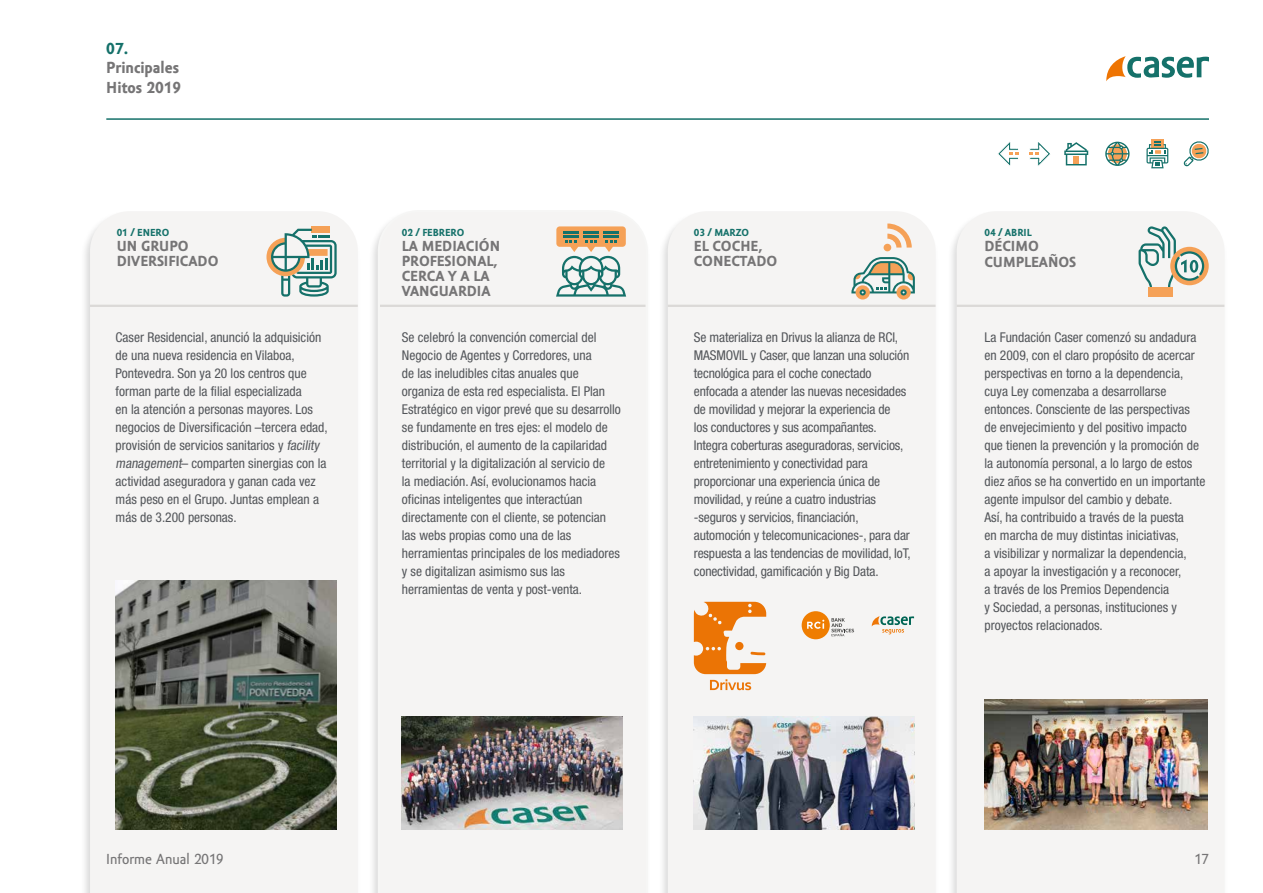
<style>
.page{position:relative;width:1263px;height:893px;background:#fff}
.page>*{position:absolute;margin:0;border:0;box-sizing:border-box;transform-origin:0 0}
.t1{font:700 16.5px/19.6px "Amor Sans Text Pro";color:#767576}
.t2{font:700 16.5px "Amor Sans Text Pro";color:#15716a}
.t3{font:700 15px/15px "Amor Sans Text Pro";color:#767576}
.t4{font:15px "Amor Sans Text Pro";color:#767576}
.t5{font:condensed 13.5px/18px "Helvetica Neue";color:#53565a}
.t6{font:700 10.5px "Amor Sans Text Pro";color:#15716a}
.s1{font-style:italic}
</style>
<div class="page">
<div style="left:80px;top:210px;width:281px;height:683px;background:#000;opacity:.15"></div>
<div style="left:90px;top:211px;width:268px;height:682px;background:#f5f4f3"></div>
<hr style="left:90px;top:305px;width:268px;height:2px;background:#dbd9d7">
<div style="left:947px;top:210px;width:281px;height:683px;background:#000;opacity:.15"></div>
<div style="left:957px;top:211px;width:267px;height:682px;background:#f5f4f3"></div>
<hr style="left:957px;top:305px;width:267px;height:2px;background:#dbd9d7">
<div style="left:368px;top:209px;width:283px;height:684px;background:#000;opacity:.15"></div>
<div style="left:377px;top:209px;width:272px;height:684px;background:#f5f4f3"></div>
<div style="left:658px;top:210px;width:281px;height:683px;background:#000;opacity:.15"></div>
<div style="left:668px;top:211px;width:267px;height:682px;background:#f5f4f3"></div>
<hr style="left:668px;top:305px;width:267px;height:2px;background:#dbd9d7">
<svg style="left:1106px;top:56px;width:103px;height:25px"></svg>
<hr style="left:106px;top:118px;width:1103px;height:2px;background:#15716a">
<svg style="left:1105px;top:142px;width:24px;height:24px"></svg>
<svg style="left:1064px;top:142px;width:24px;height:23px"></svg>
<svg style="left:1151px;top:139px;width:12px;height:3px"></svg>
<svg style="left:1146px;top:142px;width:22px;height:26px"></svg>
<svg style="left:1183px;top:141px;width:26px;height:26px"></svg>
<svg style="left:998px;top:141px;width:21px;height:25px"></svg>
<svg style="left:1029px;top:142px;width:21px;height:24px"></svg>
<img style="left:116px;top:580px;width:221px;height:249px">
<img style="left:984px;top:700px;width:224px;height:129px">
<img style="left:402px;top:716px;width:221px;height:114px">
<img style="left:694px;top:716px;width:221px;height:113px">
<div style="left:1147px;top:288px;width:25px;height:9px;background:#f5a157"></div>
<svg style="left:1138px;top:226px;width:71px;height:63px"></svg>
<div style="left:883px;top:244px;width:8px;height:7px;background:#f5a157;border-radius:50%"></div>
<svg style="left:887px;top:223px;width:25px;height:25px"></svg>
<svg style="left:851px;top:257px;width:64px;height:43px"></svg>
<svg style="left:556px;top:226px;width:70px;height:71px"></svg>
<div style="left:312px;top:226px;width:18px;height:7px;background:#f5a157"></div>
<svg style="left:266px;top:229px;width:71px;height:68px"></svg>
<svg style="left:694px;top:602px;width:72px;height:88px"></svg>
<svg style="left:872px;top:616px;width:42px;height:18px"></svg>
<div style="left:802px;top:611px;width:28px;height:28px;background:#ef7d00;border-radius:50%"></div>
<svg style="left:831px;top:618px;width:23px;height:18px"></svg>
<svg style="left:807px;top:620px;width:17px;height:9px"></svg>
<p class="t2" style="left:106px;top:40px;width:23px">07.</p>
<p class="t1" style="left:106px;top:59px;width:76px">Principales<br>Hitos 2019</p>
<p class="t6" style="left:117px;top:227px;width:54px">01 / ENERO</p>
<p class="t3" style="left:117px;top:239px;width:103px">UN GRUPO<br>DIVERSIFICADO</p>
<p class="t6" style="left:402px;top:227px;width:64px">02 / FEBRERO</p>
<p class="t3" style="left:402px;top:239px;width:100px">LA MEDIACIÓN<br>PROFESIONAL,<br>CERCA Y A LA<br>VANGUARDIA</p>
<p class="t6" style="left:694px;top:227px;width:57px">03 / MARZO</p>
<p class="t3" style="left:694px;top:239px;width:85px">EL COCHE,<br>CONECTADO</p>
<p class="t6" style="left:984px;top:227px;width:49px">04 / ABRIL</p>
<p class="t3" style="left:984px;top:238px;width:93px;line-height:16.2px">DÉCIMO<br>CUMPLEAÑOS</p>
<p class="t5" style="left:116px;top:328px;width:214px">Caser Residencial, anunció la adquisición de una nueva residencia en Vilaboa, Pontevedra. Son ya 20 los centros que forman parte de la filial especializada<br>en la atención a personas mayores. Los negocios de Diversificación –tercera edad, provisión de servicios sanitarios y <span class="s1">facility management</span>– comparten sinergias con la actividad aseguradora y ganan cada vez más peso en el Grupo. Juntas emplean a más de 3.200 personas.</p>
<p class="t5" style="left:402px;top:328px;width:220px">Se celebró la convención comercial del Negocio de Agentes y Corredores, una<br>de las ineludibles citas anuales que organiza de esta red especialista. El Plan Estratégico en vigor prevé que su desarrollo se fundamente en tres ejes: el modelo de distribución, el aumento de la capilaridad territorial y la digitalización al servicio de<br>la mediación. Así, evolucionamos hacia oficinas inteligentes que interactúan directamente con el cliente, se potencian las webs propias como una de las herramientas principales de los mediadores y se digitalizan asimismo sus las herramientas de venta y post-venta.</p>
<p class="t5" style="left:694px;top:328px;width:218px">Se materializa en Drivus la alianza de RCI, MASMOVIL y Caser, que lanzan una solución tecnológica para el coche conectado enfocada a atender las nuevas necesidades de movilidad y mejorar la experiencia de<br>los conductores y sus acompañantes.<br>Integra coberturas aseguradoras, servicios, entretenimiento y conectividad para proporcionar una experiencia única de movilidad, y reúne a cuatro industrias -seguros y servicios, financiación, automoción y telecomunicaciones-, para dar respuesta a las tendencias de movilidad, IoT, conectividad, gamificación y Big Data.</p>
<p class="t5" style="left:984px;top:328px;width:222px">La Fundación Caser comenzó su andadura en 2009, con el claro propósito de acercar perspectivas en torno a la dependencia, cuya Ley comenzaba a desarrollarse entonces. Consciente de las perspectivas<br>de envejecimiento y del positivo impacto que tienen la prevención y la promoción de la autonomía personal, a lo largo de estos diez años se ha convertido en un importante agente impulsor del cambio y debate.<br>Así, ha contribuido a través de la puesta<br>en marcha de muy distintas iniciativas,<br>a visibilizar y normalizar la dependencia,<br>a apoyar la investigación y a reconocer,<br>a través de los Premios Dependencia<br>y Sociedad, a personas, instituciones y proyectos relacionados.</p>
<p class="t4" style="left:106px;top:851px;width:119px">Informe Anual 2019</p>
<p class="t4" style="left:1194px;top:851px;width:16px">17</p>
</div>
